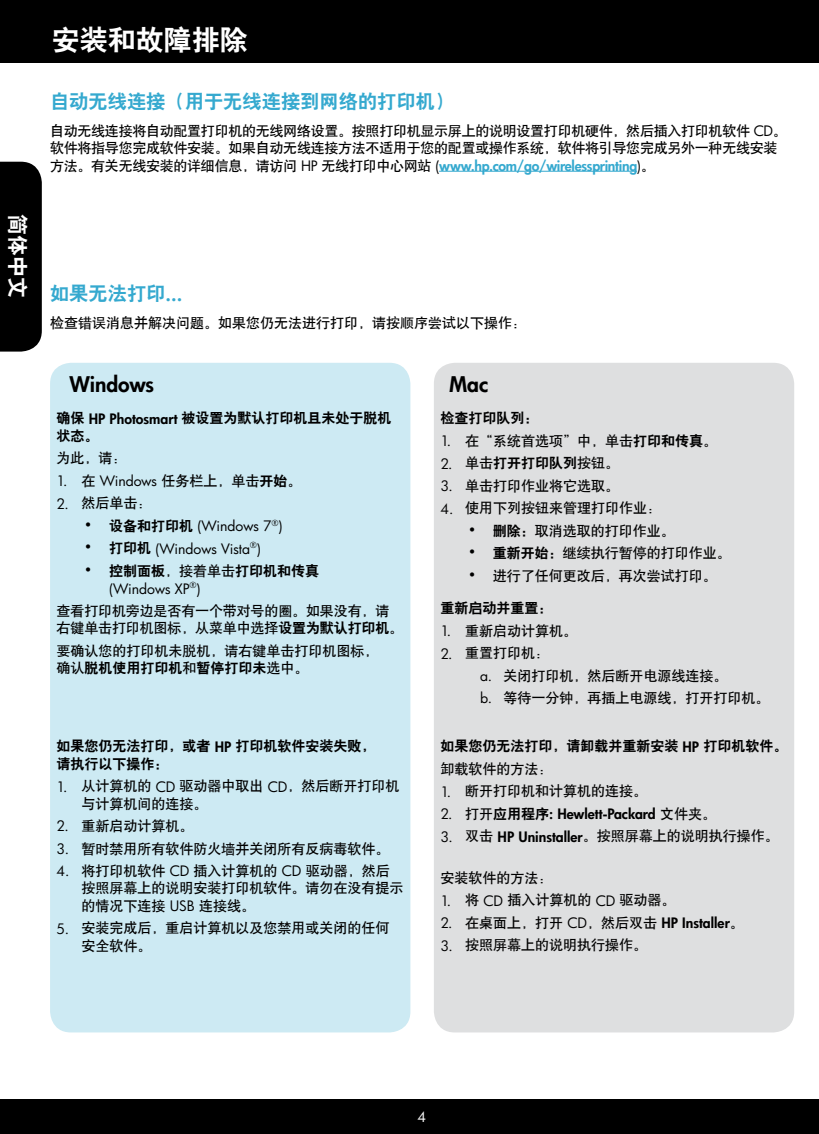
<style>
.page{position:relative;width:819px;height:1134px;background:#fff}
.page>*{position:absolute;margin:0;border:0;box-sizing:border-box;transform-origin:0 0}
.t1{font:28px "H Yb 2 gj";color:#fff}
.t2{font:800 21px "HP Futura";color:#000}
.t3{font:21px "H Yb 2 gj";color:#fff}
.t4{font:19.25px "H Yb 2 gj";color:#35a9cf}
.t5{font:14px/17.5px "H Yb 1 gj";color:#000}
.t6{font:14px/17.5px "H Yb 2 gj";color:#000}
.t7{font:14px/17.5px "H Yb 1 gj";letter-spacing:-.02em;color:#000}
.t8{font:14px "HP Futura";letter-spacing:-.005em;color:#000}
.t9{font:800 14px "HP Futura";letter-spacing:-.02em;color:#35a9cf}
.t10{font:800 14px "HP Futura";color:#000}
.t11{font:14px "HP Futura";color:#fff}
.s1{font-family:"HP Futura"}
.s2{font-family:"H Yb 1 gj";font-weight:400;color:#000}
.s3{font-weight:400;color:#000}
.s4{font-family:"HP Futura";font-weight:800}
.s5{font-family:"H Yb 1 gj"}
.s6{font-family:"H Yb 2 gj"}
.s7{font-weight:800}
.s8{font-weight:400}
.s9{font-family:"H Yb 1 gj";font-weight:400}
.s10{font-family:"H Yb 2 gj";font-weight:400}
</style>
<div class="page">
<div style="left:0;top:0;width:819px;height:62px;background:#000"></div>
<div style="left:0;top:1099px;width:819px;height:35px;background:#000"></div>
<div style="left:50px;top:363px;width:360px;height:669px;background:#cdeaf3;border-radius:21px"></div>
<div style="left:434px;top:363px;width:360px;height:669px;background:#dedfe0;border-radius:21px"></div>
<hr style="left:439px;top:171px;width:198px;height:1px;background:#35a9cf">
<div style="left:0;top:162px;width:42px;height:190px;background:#000"></div>
<h2 class="t3" style="left:28px;top:214px;width:85px;rotate:90deg">简体中文</h2>
<h1 class="t1" style="left:52px;top:25px;width:197px">安装和故障排除</h1>
<h3 class="t4" style="left:50px;top:92px;width:406px">自动无线连接（用于无线连接到网络的打印机）</h3>
<p class="t7" style="left:50px;top:122px;width:738px">自动无线连接将自动配置打印机的无线网络设置。按照打印机显示屏上的说明设置打印机硬件，然后插入打印机软件 <span class="s1">CD</span>。软件将指导您完成软件安装。如果自动无线连接方法不适用于您的配置或操作系统，软件将引导您完成另外一种无线安装</p>
<p class="t9" style="left:50px;top:157px;width:606px"><span class="s2">方法。有关无线安装的详细信息，请访问</span> <span class="s3">HP</span> <span class="s2">无线打印中心网站</span> <span class="s3">(</span>www.hp.com/go/wirelessprinting<span class="s3">)</span><span class="s2">。</span></p>
<h3 class="t4" style="left:50px;top:284px;width:134px">如果无法打印<span class="s4">...</span></h3>
<p class="t5" style="left:50px;top:314px;width:477px">检查错误消息并解决问题。如果您仍无法进行打印，请按顺序尝试以下操作：</p>
<h2 class="t2" style="left:70px;top:370px;width:86px">Windows</h2>
<h2 class="t2" style="left:449px;top:370px;width:40px">Mac</h2>
<p class="t6" style="left:57px;top:409px;width:336px">确保 <span class="s4">HP Photosmart</span> 被设置为默认打印机且未处于脱机状态。</p>
<p class="t5" style="left:57px;top:449px;width:72px">为此，请：</p>
<p class="t8" style="left:57px;top:472px;width:246px">1. <span class="s5">在</span> Windows <span class="s5">任务栏上，单击</span><span class="s6">开始</span><span class="s5">。</span></p>
<p class="t5" style="left:57px;top:494px;width:96px"><span class="s1">2.</span> 然后单击：</p>
<p class="t8" style="left:84px;top:516px;width:200px"><span class="s7">•</span> <span class="s6">设备和打印机</span> (Windows 7<sup>®</sup>)</p>
<p class="t8" style="left:84px;top:539px;width:178px"><span class="s7">•</span> <span class="s6">打印机</span> (Windows Vista<sup>®</sup>)</p>
<p class="t6" style="left:84px;top:562px;width:236px"><span class="s4">•</span> 控制面板<span class="s5">，接着单击</span>打印机和传真</p>
<p class="t8" style="left:109px;top:579px;width:93px">(Windows XP<sup>®</sup>)</p>
<p class="t5" style="left:57px;top:602px;width:348px">查看打印机旁边是否有一个带对号的圈。如果没有，请右键单击打印机图标，从菜单中选择<span class="s6">设置为默认打印机</span>。</p>
<p class="t5" style="left:57px;top:642px;width:324px">要确认您的打印机未脱机，请右键单击打印机图标，</p>
<p class="t6" style="left:57px;top:659px;width:254px"><span class="s5">确认</span>脱机使用打印机<span class="s5">和</span>暂停打印未<span class="s5">选中。</span></p>
<p class="t6" style="left:57px;top:737px;width:320px">如果您仍无法打印，或者 <span class="s4">HP</span> 打印机软件安装失败，请执行以下操作：</p>
<p class="t5" style="left:81px;top:777px;width:319px;text-indent:-25px"><span class="s1">1.</span> 从计算机的 <span class="s1">CD</span> 驱动器中取出 <span class="s1">CD</span>，然后断开打印机与计算机间的连接。</p>
<p class="t5" style="left:57px;top:817px;width:138px"><span class="s1">2.</span> 重新启动计算机。</p>
<p class="t5" style="left:57px;top:840px;width:334px"><span class="s1">3.</span> 暂时禁用所有软件防火墙并关闭所有反病毒软件。</p>
<p class="t5" style="left:81px;top:862px;width:323px;text-indent:-25px"><span class="s1">4.</span> 将打印机软件 <span class="s1">CD</span> 插入计算机的 <span class="s1">CD</span> 驱动器，然后按照屏幕上的说明安装打印机软件。请勿在没有提示的情况下连接 <span class="s1">USB</span> 连接线。</p>
<p class="t5" style="left:81px;top:919px;width:309px;text-indent:-25px"><span class="s1">5.</span> 安装完成后，重启计算机以及您禁用或关闭的任何安全软件。</p>
<p class="t6" style="left:440px;top:409px;width:99px">检查打印队列：</p>
<p class="t5" style="left:440px;top:432px;width:278px"><span class="s1">1.</span> 在“系统首选项”中，单击<span class="s6">打印和传真</span>。</p>
<p class="t6" style="left:440px;top:454px;width:180px"><span class="s1">2.</span> <span class="s5">单击</span>打开打印队列<span class="s5">按钮。</span></p>
<p class="t5" style="left:440px;top:477px;width:180px"><span class="s1">3.</span> 单击打印作业将它选取。</p>
<p class="t5" style="left:440px;top:499px;width:222px"><span class="s1">4.</span> 使用下列按钮来管理打印作业：</p>
<p class="t5" style="left:468px;top:522px;width:208px"><span class="s4">•</span> <span class="s6">删除：</span>取消选取的打印作业。</p>
<p class="t5" style="left:468px;top:544px;width:264px"><span class="s4">•</span> <span class="s6">重新开始：</span>继续执行暂停的打印作业。</p>
<p class="t5" style="left:468px;top:567px;width:250px"><span class="s4">•</span> 进行了任何更改后，再次尝试打印。</p>
<p class="t6" style="left:440px;top:599px;width:113px">重新启动并重置：</p>
<p class="t5" style="left:440px;top:622px;width:138px"><span class="s1">1.</span> 重新启动计算机。</p>
<p class="t5" style="left:480px;top:642px;width:291px;line-height:22.4px;text-indent:-40px"><span class="s1">2.</span> 重置打印机：<br><span class="s1">a.</span> 关闭打印机，然后断开电源线连接。<br><span class="s1">b.</span> 等待一分钟，再插上电源线，打开打印机。</p>
<p class="t6" style="left:440px;top:737px;width:348px">如果您仍无法打印，请卸载并重新安装 <span class="s4">HP</span> 打印机软件。</p>
<p class="t5" style="left:440px;top:760px;width:113px">卸载软件的方法：</p>
<p class="t5" style="left:440px;top:782px;width:208px"><span class="s1">1.</span> 断开打印机和计算机的连接。</p>
<p class="t10" style="left:440px;top:805px;width:277px"><span class="s8">2.</span> <span class="s9">打开</span><span class="s10">应用程序</span>: Hewlett-Packard <span class="s9">文件夹。</span></p>
<p class="t5" style="left:440px;top:827px;width:340px"><span class="s1">3.</span> 双击 <span class="s4">HP Uninstaller</span>。按照屏幕上的说明执行操作。</p>
<p class="t5" style="left:440px;top:869px;width:113px">安装软件的方法：</p>
<p class="t5" style="left:440px;top:891px;width:237px"><span class="s1">1.</span> 将 <span class="s1">CD</span> 插入计算机的 <span class="s1">CD</span> 驱动器。</p>
<p class="t5" style="left:440px;top:914px;width:305px"><span class="s1">2.</span> 在桌面上，打开 <span class="s1">CD</span>，然后双击 <span class="s4">HP Installer</span>。</p>
<p class="t5" style="left:440px;top:936px;width:208px"><span class="s1">3.</span> 按照屏幕上的说明执行操作。</p>
<p class="t11" style="left:418px;top:1108px;width:10px">4</p>
</div>
